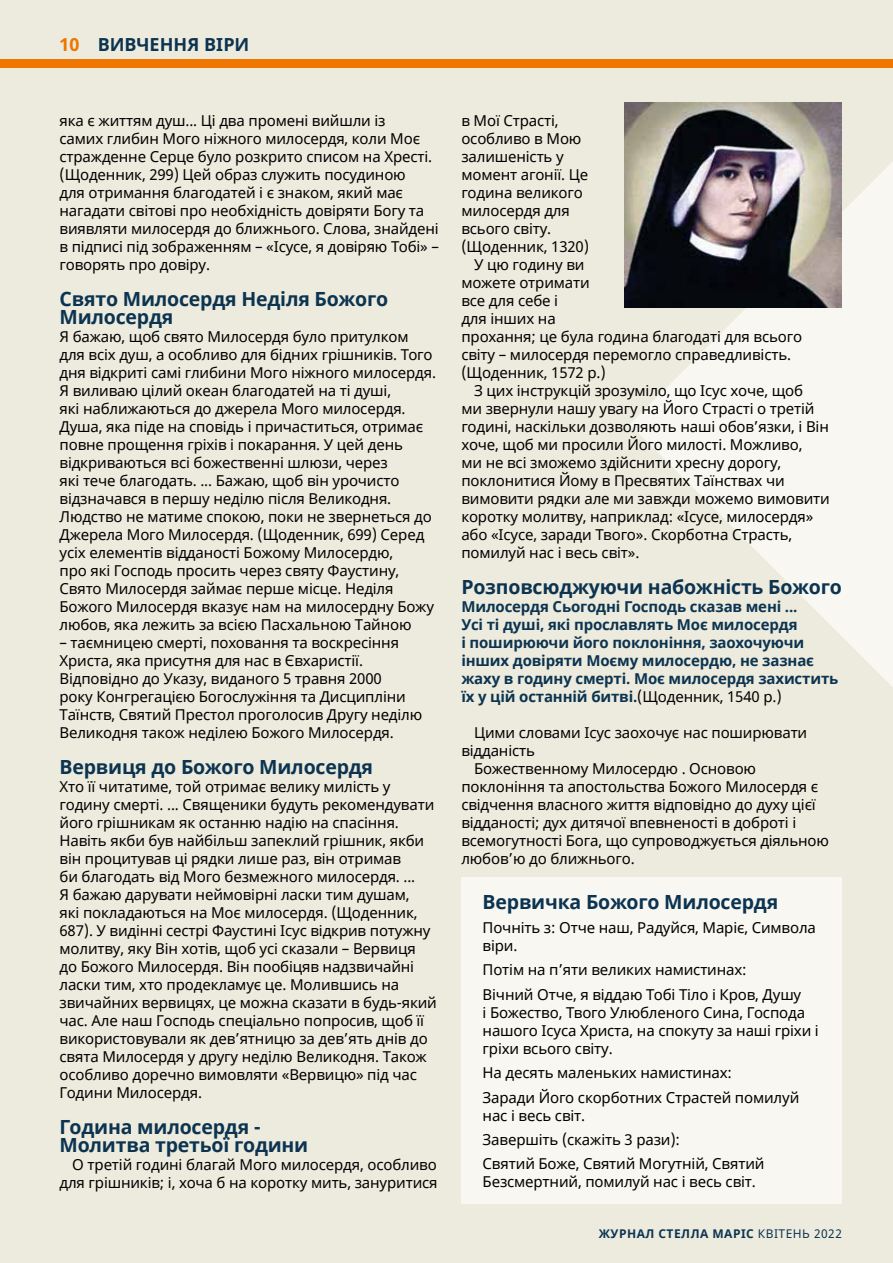
<style>
.page{position:relative;width:893px;height:1263px;background:#edebdd}
.page>*{position:absolute;margin:0;border:0;box-sizing:border-box;transform-origin:0 0}
.t1{font:700 19.5px/18px "Noto Sans";letter-spacing:-.01em;color:#0c3451}
.t2{font:700 18px "Noto Sans";color:#0c3451}
.t3{font:15px/18px "Noto Sans";letter-spacing:-.01em;color:#000}
.t4{font:700 15px/18px "Noto Sans";letter-spacing:-.01em;color:#0c3451}
.t5{font:700 12px "Noto Sans";letter-spacing:.04em;color:#0c3451}
.s1{color:#ee7601}
.s2{font-weight:400;color:#000}
.s3{font-weight:400}
</style>
<div class="page">
<svg style="left:630px;top:163px;width:262px;height:523px;fill:#f8f7f1"></svg>
<hr style="left:892px;top:0;width:1px;height:1263px;background:#0c3451">
<div style="left:461px;top:877px;width:381px;height:326px;background:#f8f7f1"></div>
<img style="left:624px;top:102px;width:218px;height:205px">
<div style="left:0;top:60px;width:893px;height:8px;background:#ee7601"></div>
<p class="t2" style="left:60px;top:32px;width:191px"><span class="s1">10</span> ВИВЧЕННЯ ВІРИ</p>
<p class="t3" style="left:60px;top:112px;width:381px">яка є життям душ... Ці два промені вийшли із<br>самих глибин Мого ніжного милосердя, коли Моє стражденне Серце було розкрито списом на Хресті. (Щоденник, 299) Цей образ служить посудиною<br>для отримання благодатей і є знаком, який має нагадати світові про необхідність довіряти Богу та виявляти милосердя до ближнього. Слова, знайдені в підписі під зображенням – «Ісусе, я довіряю Тобі» – говорять про довіру.</p>
<h1 class="t1" style="left:60px;top:290px;width:330px">Свято Милосердя Неділя Божого<br>Милосердя</h1>
<p class="t3" style="left:60px;top:328px;width:378px">Я бажаю, щоб свято Милосердя було притулком для всіх душ, а особливо для бідних грішників. Того дня відкриті самі глибини Мого ніжного милосердя.<br>Я виливаю цілий океан благодатей на ті душі,<br>які наближаються до джерела Мого милосердя.<br>Душа, яка піде на сповідь і причаститься, отримає повне прощення гріхів і покарання. У цей день відкриваються всі божественні шлюзи, через<br>які тече благодать. ... Бажаю, щоб він урочисто відзначався в першу неділю після Великодня.<br>Людство не матиме спокою, поки не звернеться до Джерела Мого Милосердя. (Щоденник, 699) Серед усіх елементів відданості Божому Милосердю,<br>про які Господь просить через святу Фаустину, Свято Милосердя займає перше місце. Неділя Божого Милосердя вказує нам на милосердну Божу любов, яка лежить за всією Пасхальною Тайною</p>
<p class="t3" style="left:60px;top:634px;width:364px">– таємницею смерті, поховання та воскресіння Христа, яка присутня для нас в Євхаристії.<br>Відповідно до Указу, виданого 5 травня 2000<br>року Конгрегацією Богослужіння та Дисципліни Таїнств, Святий Престол проголосив Другу неділю Великодня також неділею Божого Милосердя.</p>
<h1 class="t1" style="left:60px;top:758px;width:315px">Вервиця до Божого Милосердя</h1>
<p class="t3" style="left:60px;top:778px;width:379px">Хто її читатиме, той отримає велику милість у годину смерті. ... Священики будуть рекомендувати його грішникам як останню надію на спасіння.<br>Навіть якби був найбільш запеклий грішник, якби він процитував ці рядки лише раз, він отримав<br>би благодать від Мого безмежного милосердя. ...<br>Я бажаю дарувати неймовірні ласки тим душам,<br>які покладаються на Моє милосердя. (Щоденник, 687). У видінні сестрі Фаустині Ісус відкрив потужну молитву, яку Він хотів, щоб усі сказали – Вервиця до Божого Милосердя. Він пообіцяв надзвичайні ласки тим, хто продекламує це. Молившись на звичайних вервицях, це можна сказати в будь-який час. Але наш Господь спеціально попросив, щоб її використовували як дев’ятницю за дев’ять днів до свята Милосердя у другу неділю Великодня. Також особливо доречно вимовляти «Вервицю» під час Години Милосердя.</p>
<h1 class="t1" style="left:60px;top:1118px;width:250px">Година милосердя -<br>Молитва третьої години</h1>
<p class="t3" style="left:60px;top:1156px;width:380px;text-align:right">О третій годині благай Мого милосердя, особливо для грішників; і, хоча б на коротку мить, зануритися</p>
<p class="t3" style="left:461px;top:112px;width:99px">в Мої Страсті,</p>
<p class="t3" style="left:461px;top:130px;width:122px">особливо в Мою</p>
<p class="t3" style="left:461px;top:148px;width:104px">залишеність у</p>
<p class="t3" style="left:461px;top:166px;width:128px">момент агонії. Це</p>
<p class="t3" style="left:461px;top:184px;width:123px">година великого</p>
<p class="t3" style="left:461px;top:202px;width:110px">милосердя для</p>
<p class="t3" style="left:461px;top:220px;width:91px">всього світу.</p>
<p class="t3" style="left:461px;top:238px;width:129px">(Щоденник, 1320)</p>
<p class="t3" style="left:474px;top:256px;width:112px">У цю годину ви</p>
<p class="t3" style="left:461px;top:274px;width:130px">можете отримати</p>
<p class="t3" style="left:461px;top:292px;width:98px">все для себе і</p>
<p class="t3" style="left:461px;top:310px;width:96px">для інших на</p>
<p class="t3" style="left:461px;top:328px;width:342px">прохання; це була година благодаті для всього</p>
<p class="t3" style="left:461px;top:346px;width:331px">світу – милосердя перемогло справедливість.</p>
<p class="t3" style="left:461px;top:364px;width:146px">(Щоденник, 1572 р.)</p>
<p class="t3" style="left:474px;top:382px;width:330px">З цих інструкцій зрозуміло, що Ісус хоче, щоб</p>
<p class="t3" style="left:461px;top:400px;width:355px">ми звернули нашу увагу на Його Страсті о третій</p>
<p class="t3" style="left:461px;top:418px;width:369px">годині, наскільки дозволяють наші обов’язки, і Він</p>
<p class="t3" style="left:461px;top:436px;width:343px">хоче, щоб ми просили Його милості. Можливо,</p>
<p class="t3" style="left:461px;top:454px;width:321px">ми не всі зможемо здійснити хресну дорогу,</p>
<p class="t3" style="left:461px;top:472px;width:325px">поклонитися Йому в Пресвятих Таїнствах чи</p>
<p class="t3" style="left:461px;top:490px;width:370px">вимовити рядки але ми завжди можемо вимовити</p>
<p class="t3" style="left:461px;top:508px;width:353px">коротку молитву, наприклад: «Ісусе, милосердя»</p>
<p class="t3" style="left:461px;top:526px;width:332px">або «Ісусе, заради Твого». Скорботна Страсть,</p>
<p class="t3" style="left:461px;top:544px;width:179px">помилуй нас і весь світ».</p>
<h1 class="t1" style="left:461px;top:578px;width:382px">Розповсюджуючи набожність Божого</h1>
<p class="t4" style="left:461px;top:598px;width:378px">Милосердя Сьогодні Господь сказав мені ...<br>Усі ті душі, які прославлять Моє милосердя<br>і поширюючи його поклоніння, заохочуючи інших довіряти Моєму милосердю, не зазнає жаху в годину смерті. Моє милосердя захистить їх у цій останній битві.<span class="s2">(Щоденник, 1540 р.)</span></p>
<p class="t3" style="left:474px;top:724px;width:335px">Цими словами Ісус заохочує нас поширювати</p>
<p class="t3" style="left:461px;top:742px;width:75px">відданість</p>
<p class="t3" style="left:474px;top:760px;width:284px">Божественному Милосердю . Основою</p>
<p class="t3" style="left:461px;top:778px;width:358px">поклоніння та апостольства Божого Милосердя є</p>
<p class="t3" style="left:461px;top:796px;width:356px">свідчення власного життя відповідно до духу цієї</p>
<p class="t3" style="left:461px;top:814px;width:336px">відданості; дух дитячої впевненості в доброті і</p>
<p class="t3" style="left:461px;top:832px;width:369px">всемогутності Бога, що супроводжується діяльною</p>
<p class="t3" style="left:461px;top:850px;width:175px">любов’ю до ближнього.</p>
<h1 class="t1" style="left:483px;top:893px;width:297px">Вервичка Божого Милосердя</h1>
<p class="t3" style="left:483px;top:919px;width:335px">Почніть з: Отче наш, Радуйся, Маріє, Символа віри.</p>
<p class="t3" style="left:483px;top:958px;width:320px;line-height:24.3px">Потім на п’яти великих намистинах:<br>Вічний Отче, я віддаю Тобі Тіло і Кров, Душу</p>
<p class="t3" style="left:483px;top:1004px;width:338px">і Божество, Твого Улюбленого Сина, Господа нашого Ісуса Христа, на спокуту за наші гріхи і гріхи всього світу.</p>
<p class="t3" style="left:483px;top:1061px;width:318px;line-height:24.3px">На десять маленьких намистинах:<br>Заради Його скорботних Страстей помилуй</p>
<p class="t3" style="left:483px;top:1103px;width:283px;line-height:24.3px">нас і весь світ.<br>Завершіть (скажіть 3 рази):<br>Святий Боже, Святий Могутній, Святий</p>
<p class="t3" style="left:483px;top:1173px;width:275px">Безсмертний, помилуй нас і весь світ.</p>
<p class="t5" style="left:599px;top:1225px;width:245px">ЖУРНАЛ СТЕЛЛА МАРІС <span class="s3">КВІТЕНЬ 2022</span></p>
</div>
